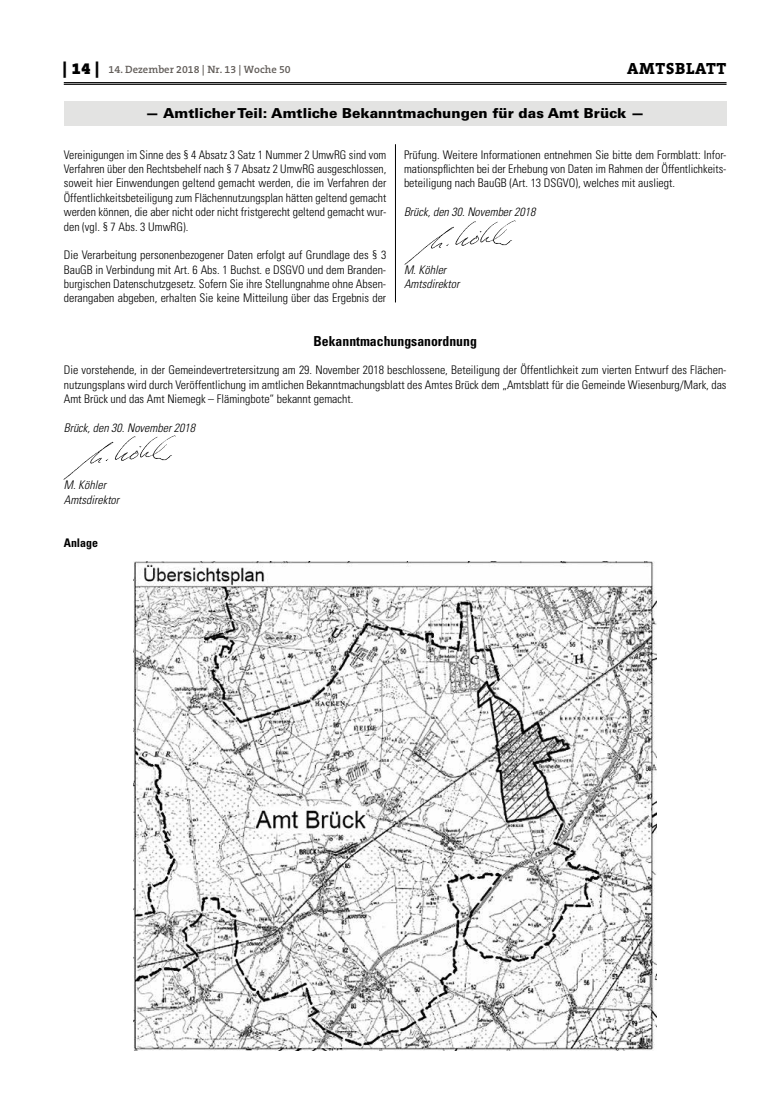
<style>
.page{position:relative;width:762px;height:1117px;background:#fff}
.page>*{position:absolute;margin:0;border:0;box-sizing:border-box;transform-origin:0 0}
.t1{font:800 16.25px "The Serif B W8";letter-spacing:.045em;color:#000}
.t2{font:900 13.75px "Univers";letter-spacing:.005em;color:#000}
.t3{font:700 condensed 13.75px "Univers";color:#000}
.t4{font:300 condensed 11.88px/14.4px "Univers";color:#000;text-align:justify}
.t5{font:italic 300 condensed 11.88px/14.4px "Univers";color:#000}
.t6{font:700 condensed 11.88px "Univers";color:#000}
.t7{font:600 10.62px "The Serif B W6";color:#615c58}
.s1{font-family:"The Serif B W9";font-weight:900;font-size:16.25px;color:#000}
</style>
<div class="page">
<hr style="left:64px;top:82px;width:662px;height:1px;background:#000">
<hr style="left:64px;top:84px;width:662px;height:1px;background:#000">
<div style="left:64px;top:101px;width:662px;height:25px;background:#e3e3e2"></div>
<img style="left:405px;top:220px;width:110px;height:44px">
<img style="left:64px;top:435px;width:111px;height:44px">
<img style="left:134px;top:561px;width:522px;height:489px">
<hr style="left:395px;top:144px;width:1px;height:158px;background:#000">
<p class="t7" style="left:63px;top:63px;width:230px"><span class="s1">| 14 |</span> 14. Dezember 2018 | Nr. 13 | Woche 50</p>
<h1 class="t1" style="left:627px;top:58px;width:101px">AMTSBLATT</h1>
<p class="t2" style="left:146px;top:104px;width:500px">— Amtlicher Teil: Amtliche Bekanntmachungen für das Amt Brück —</p>
<p class="t4" style="left:64px;top:147px;width:324px">Vereinigungen im Sinne des § 4 Absatz 3 Satz 1 Nummer 2 UmwRG sind vom Verfahren über den Rechtsbehelf nach § 7 Absatz 2 UmwRG ausgeschlossen, soweit hier Einwendungen geltend gemacht werden, die im Verfahren der Öffentlichkeitsbeteiligung zum Flächennutzungsplan hätten geltend gemacht werden können, die aber nicht oder nicht fristgerecht geltend gemacht wur&shy;den (vgl. § 7 Abs. 3 UmwRG).</p>
<p class="t4" style="left:64px;top:248px;width:324px">Die Verarbeitung personenbezogener Daten erfolgt auf Grundlage des § 3<br>BauGB in Verbindung mit Art. 6 Abs. 1 Buchst. e DSGVO und dem Branden&shy;burgischen Datenschutzgesetz. Sofern Sie ihre Stellungnahme ohne Absen&shy;derangaben abgeben, erhalten Sie keine Mitteilung über das Ergebnis der</p>
<p class="t4" style="left:404px;top:147px;width:324px">Prüfung. Weitere Informationen entnehmen Sie bitte dem Formblatt: Infor&shy;mationspflichten bei der Erhebung von Daten im Rahmen der Öffentlichkeits&shy;beteiligung nach BauGB (Art. 13 DSGVO), welches mit ausliegt.</p>
<p class="t5" style="left:404px;top:205px;width:133px">Brück, den 30. November 2018</p>
<p class="t5" style="left:404px;top:262px;width:57px">M. Köhler<br>Amtsdirektor</p>
<p class="t3" style="left:313px;top:332px;width:165px">Bekanntmachungsanordnung</p>
<p class="t4" style="left:64px;top:363px;width:664px">Die vorstehende, in der Gemeindevertretersitzung am 29. November 2018 beschlossene, Beteiligung der Öffentlichkeit zum vierten Entwurf des Flächen&shy;nutzungsplans wird durch Veröffentlichung im amtlichen Bekanntmachungsblatt des Amtes Brück dem „Amtsblatt für die Gemeinde Wiesenburg/Mark, das Amt Brück und das Amt Niemegk – Flämingbote“ bekannt gemacht.</p>
<p class="t5" style="left:64px;top:420px;width:133px">Brück, den 30. November 2018</p>
<p class="t5" style="left:64px;top:478px;width:57px">M. Köhler<br>Amtsdirektor</p>
<p class="t6" style="left:64px;top:535px;width:36px">Anlage</p>
</div>
